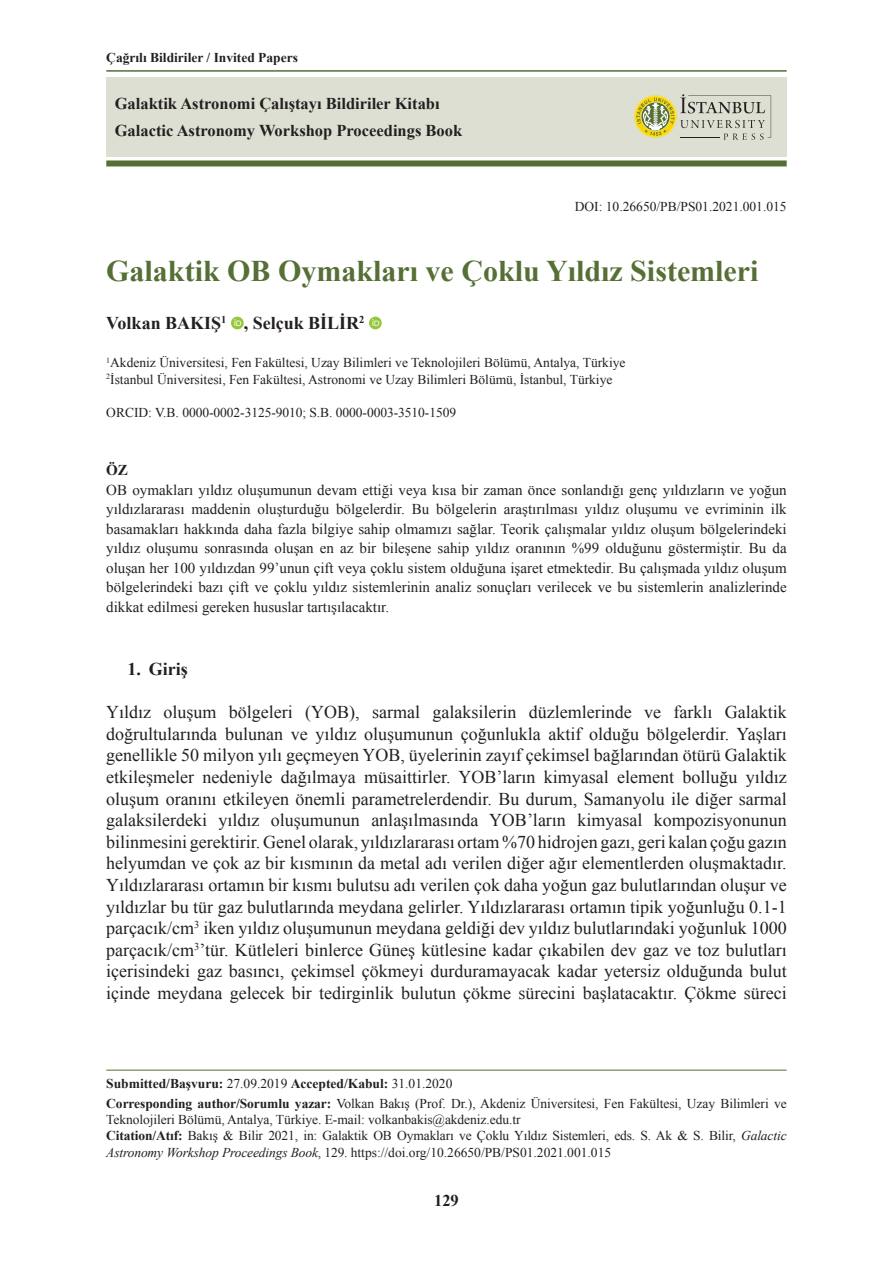
<style>
.page{position:relative;width:893px;height:1263px;background:#fff}
.page>*{position:absolute;margin:0;border:0;box-sizing:border-box;transform-origin:0 0}
.t1{font:700 30px "Times New Roman";color:#556f35}
.t2{font:18px/21.6px "Times New Roman";color:#231f20;text-align:justify}
.t3{font:700 18px "Times New Roman";color:#231f20}
.t4{font:700 16.5px/27px "Times New Roman";color:#231f20}
.t5{font:15px/19.5px "Times New Roman";color:#231f20;text-align:justify}
.t6{font:700 15px "Times New Roman";color:#231f20}
.t7{font:13.5px/16.2px "Times New Roman";letter-spacing:-.005em;color:#231f20}
.t8{font:700 13.5px "Times New Roman";color:#231f20}
.s1{font-weight:700}
.s2{font-style:italic}
</style>
<div class="page">
<div style="left:106px;top:77px;width:681px;height:80px;background:#dcdfd1"></div>
<div style="left:106px;top:160px;width:681px;height:6px;background:#556f35"></div>
<svg style="left:634px;top:94px;width:137px;height:46px"></svg>
<hr style="left:106px;top:70px;width:681px;height:2px;background:#556f35">
<hr style="left:106px;top:1070px;width:681px;height:1px;background:#556f35">
<svg style="left:231px;top:317px;width:13px;height:12px"></svg>
<svg style="left:234px;top:319px;width:7px;height:7px"></svg>
<svg style="left:369px;top:317px;width:13px;height:12px"></svg>
<svg style="left:372px;top:319px;width:7px;height:7px"></svg>
<p class="t8" style="left:106px;top:48px;width:193px">Çağrılı Bildiriler / Invited Papers</p>
<p class="t4" style="left:115px;top:90px;width:349px">Galaktik Astronomi Çalıştayı Bildiriler Kitabı<br>Galactic Astronomy Workshop Proceedings Book</p>
<p class="t7" style="left:575px;top:199px;width:213px">DOI: 10.26650/PB/PS01.2021.001.015</p>
<h1 class="t1" style="left:106px;top:251px;width:654px">Galaktik OB Oymakları ve Çoklu Yıldız Sistemleri</h1>
<p class="t3" style="left:106px;top:311px;width:260px">Volkan BAKIŞ<sup>1</sup> , Selçuk BİLİR<sup>2</sup></p>
<p class="t7" style="left:106px;top:354px;width:521px"><sup>1</sup>Akdeniz Üniversitesi, Fen Fakültesi, Uzay Bilimleri ve Teknolojileri Bölümü, Antalya, Türkiye<br><sup>2</sup>İstanbul Üniversitesi, Fen Fakültesi, Astronomi ve Uzay Bilimleri Bölümü, İstanbul, Türkiye</p>
<p class="t7" style="left:106px;top:404px;width:351px">ORCID: V.B. 0000-0002-3125-9010; S.B. 0000-0003-3510-1509</p>
<p class="t6" style="left:106px;top:460px;width:23px">ÖZ</p>
<p class="t5" style="left:106px;top:480px;width:682px">OB oymakları yıldız oluşumunun devam ettiği veya kısa bir zaman önce sonlandığı genç yıldızların ve yoğun yıldızlararası maddenin oluşturduğu bölgelerdir. Bu bölgelerin araştırılması yıldız oluşumu ve evriminin ilk basamakları hakkında daha fazla bilgiye sahip olmamızı sağlar. Teorik çalışmalar yıldız oluşum bölgelerindeki yıldız oluşumu sonrasında oluşan en az bir bileşene sahip yıldız oranının %99 olduğunu göstermiştir. Bu da oluşan her 100 yıldızdan 99’unun çift veya çoklu sistem olduğuna işaret etmektedir. Bu çalışmada yıldız oluşum bölgelerindeki bazı çift ve çoklu yıldız sistemlerinin analiz sonuçları verilecek ve bu sistemlerin analizlerinde dikkat edilmesi gereken hususlar tartışılacaktır.</p>
<p class="t3" style="left:128px;top:656px;width:62px">1. Giriş</p>
<p class="t2" style="left:106px;top:701px;width:682px">Yıldız oluşum bölgeleri (YOB), sarmal galaksilerin düzlemlerinde ve farklı Galaktik doğrultularında bulunan ve yıldız oluşumunun çoğunlukla aktif olduğu bölgelerdir. Yaşları genellikle 50 milyon yılı geçmeyen YOB, üyelerinin zayıf çekimsel bağlarından ötürü Galaktik etkileşmeler nedeniyle dağılmaya müsaittirler. YOB’ların kimyasal element bolluğu yıldız oluşum oranını etkileyen önemli parametrelerdendir. Bu durum, Samanyolu ile diğer sarmal galaksilerdeki yıldız oluşumunun anlaşılmasında YOB’ların kimyasal kompozisyonunun bilinmesini gerektirir. Genel olarak, yıldızlararası ortam %70 hidrojen gazı, geri kalan çoğu gazın helyumdan ve çok az bir kısmının da metal adı verilen diğer ağır elementlerden oluşmaktadır.<br>Yıldızlararası ortamın bir kısmı bulutsu adı verilen çok daha yoğun gaz bulutlarından oluşur ve yıldızlar bu tür gaz bulutlarında meydana gelirler. Yıldızlararası ortamın tipik yoğunluğu 0.1-1 parçacık/cm<sup>3</sup> iken yıldız oluşumunun meydana geldiği dev yıldız bulutlarındaki yoğunluk 1000 parçacık/cm<sup>3</sup>’tür. Kütleleri binlerce Güneş kütlesine kadar çıkabilen dev gaz ve toz bulutları içerisindeki gaz basıncı, çekimsel çökmeyi durduramayacak kadar yetersiz olduğunda bulut içinde meydana gelecek bir tedirginlik bulutun çökme sürecini başlatacaktır. Çökme süreci</p>
<p class="t7" style="left:106px;top:1073px;width:682px;line-height:20.4px"><span class="s1">Submitted/Başvuru:</span> 27.09.2019 <span class="s1">Accepted/Kabul:</span> 31.01.2020<br><span class="s1">Corresponding author/Sorumlu yazar:</span> Volkan Bakış (Prof. Dr.), Akdeniz Üniversitesi, Fen Fakültesi, Uzay Bilimleri ve</p>
<p class="t7" style="left:106px;top:1111px;width:682px">Teknolojileri Bölümü, Antalya, Türkiye. E-mail: volkanbakis@akdeniz.edu.tr<br><span class="s1">Citation/Atıf:</span> Bakış &amp; Bilir 2021, in: Galaktik OB Oymakları ve Çoklu Yıldız Sistemleri, eds. S. Ak &amp; S. Bilir, <span class="s2">Galactic<br>Astronomy Workshop Proceedings Book</span>, 129. https://doi.org/10.26650/PB/PS01.2021.001.015</p>
<p class="t4" style="left:434px;top:1187px;width:26px">129</p>
</div>
